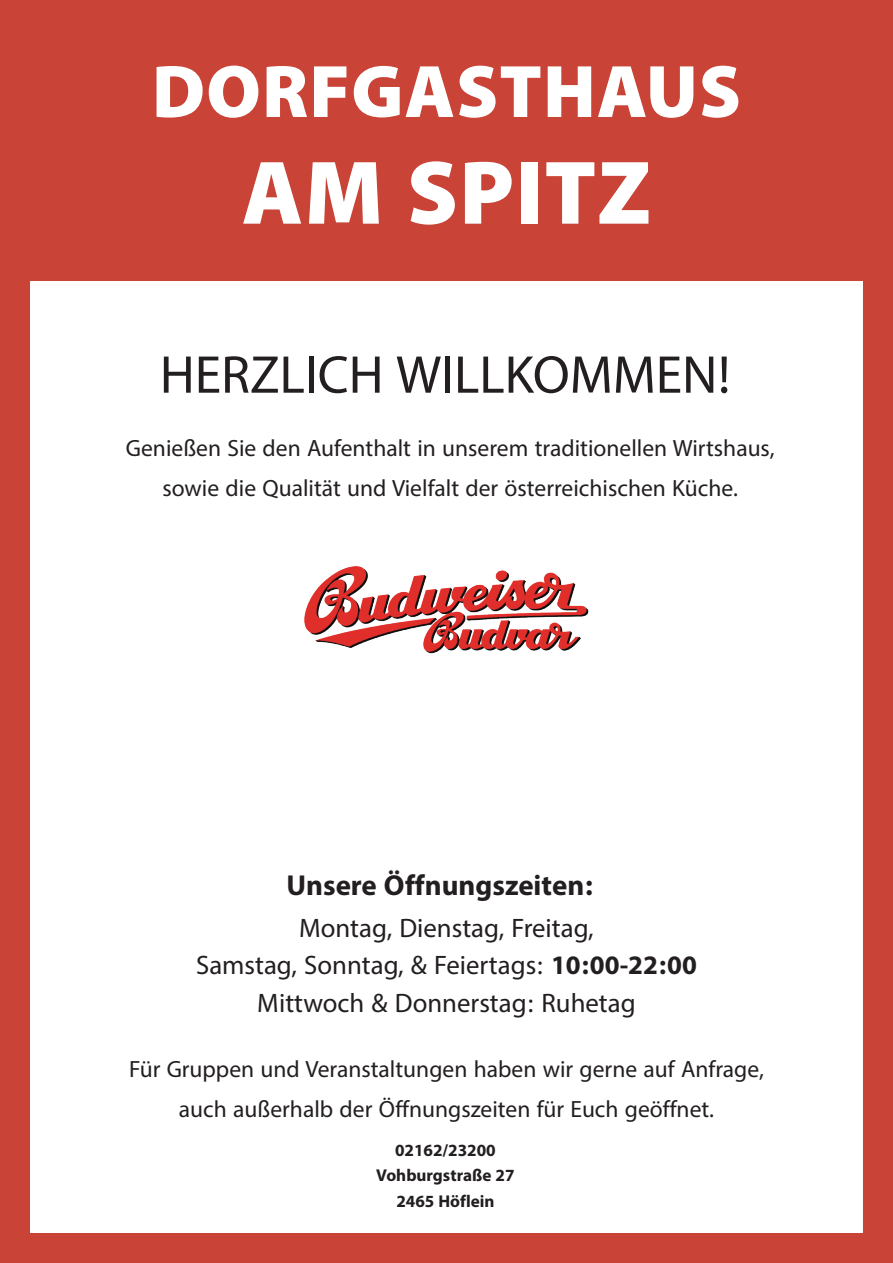
<style>
.page{position:relative;width:893px;height:1263px;background:#fff}
.page>*{position:absolute;margin:0;border:0;box-sizing:border-box;transform-origin:0 0}
.t1{font:900 127.5px "Myriad Arabic";letter-spacing:.01em;color:#fff}
.t2{font:900 105px "Myriad Arabic";letter-spacing:.01em;color:#fff}
.t3{font:75px "Myriad Arabic";color:#231f20}
.t4{font:700 40.5px "Myriad Arabic";color:#231f20}
.t5{font:37.5px/37.5px "Myriad Arabic";color:#231f20;text-align:center}
.t6{font:33px/39.6px "Myriad Arabic";color:#231f20;text-align:center}
.t7{font:700 24px/25.5px "Myriad Arabic";color:#231f20;text-align:center}
.s1{font-weight:700}
</style>
<div class="page">
<div style="left:0;top:0;width:893px;height:1263px;border:30px solid #c94336"></div>
<img style="left:304px;top:566px;width:285px;height:88px">
<div style="left:12px;top:11px;width:869px;height:270px;background:#c94336"></div>
<h2 class="t2" style="left:152px;top:19px;width:591px">DORFGASTHAUS</h2>
<h1 class="t1" style="left:242px;top:105px;width:411px">AM SPITZ</h1>
<h3 class="t3" style="left:160px;top:323px;width:575px">HERZLICH WILLKOMMEN!</h3>
<p class="t6" style="left:126px;top:428px;width:650px">Genießen Sie den Aufenthalt in unserem traditionellen Wirtshaus, sowie die Qualität und Vielfalt der österreichischen Küche.</p>
<p class="t4" style="left:286px;top:857px;width:309px">Unsere Öffnungszeiten:</p>
<p class="t5" style="left:196px;top:909px;width:502px">Montag, Dienstag, Freitag,<br>Samstag, Sonntag, &amp; Feiertags: <span class="s1">10:00-22:00<br></span>Mittwoch &amp; Donnerstag: Ruhetag</p>
<p class="t6" style="left:129px;top:1049px;width:636px">Für Gruppen und Veranstaltungen haben wir gerne auf Anfrage, auch außerhalb der Öffnungszeiten für Euch geöffnet.</p>
<p class="t7" style="left:376px;top:1135px;width:140px">02162/23200<br>Vohburgstraße 27<br>2465 Höflein</p>
</div>
